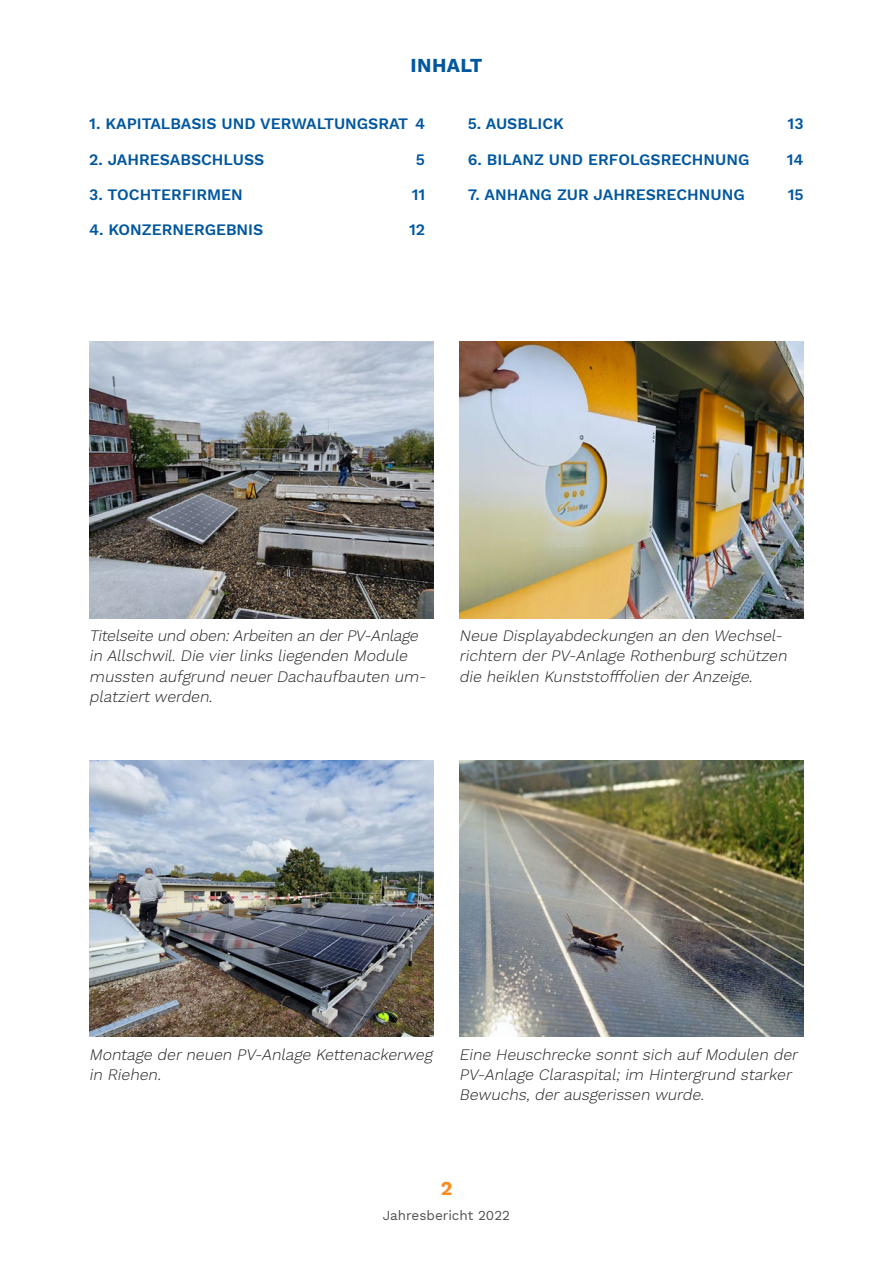
<style>
.page{position:relative;width:893px;height:1263px;background:#fff}
.page>*{position:absolute;margin:0;border:0;box-sizing:border-box;transform-origin:0 0}
._00_Kapitel_nicht_IH{font:700 19.5px "Work Sans";letter-spacing:.02em;color:#01579f}
.t1{font:700 19.5px "Work Sans";color:#f68c1f}
._03_Legende{font:italic 300 15.75px/20.2px "Work Sans";color:#231f20}
.t2{font:600 15.75px "Work Sans";color:#01579f}
.t3{font:13.5px "Work Sans";color:#4e4f50}
</style>
<div class="page">
<img style="left:89px;top:342px;width:345px;height:276px">
<img style="left:459px;top:342px;width:345px;height:276px">
<img style="left:89px;top:760px;width:345px;height:277px">
<img style="left:459px;top:760px;width:345px;height:277px">
<p class="_00_Kapitel_nicht_IH" style="left:411px;top:54px;width:74px">INHALT</p>
<p class="t2" style="left:89px;top:115px;width:337px">1. KAPITALBASIS UND VERWALTUNGSRAT 4</p>
<p class="t2" style="left:89px;top:150px;width:177px">2. JAHRESABSCHLUSS</p>
<p class="t2" style="left:416px;top:150px;width:11px">5</p>
<p class="t2" style="left:89px;top:185px;width:155px">3. TOCHTERFIRMEN</p>
<p class="t2" style="left:412px;top:185px;width:15px">11</p>
<p class="t2" style="left:89px;top:220px;width:175px">4. KONZERNERGEBNIS</p>
<p class="t2" style="left:409px;top:220px;width:18px">12</p>
<p class="t2" style="left:468px;top:115px;width:98px">5. AUSBLICK</p>
<p class="t2" style="left:788px;top:115px;width:18px">13</p>
<p class="t2" style="left:468px;top:150px;width:283px">6. BILANZ UND ERFOLGSRECHNUNG</p>
<p class="t2" style="left:787px;top:150px;width:18px">14</p>
<p class="t2" style="left:468px;top:185px;width:278px">7. ANHANG ZUR JAHRESRECHNUNG</p>
<p class="t2" style="left:788px;top:185px;width:17px">15</p>
<p class="_03_Legende" style="left:89px;top:626px;width:342px">Titelseite und oben:Arbeiten an derPV-Anlage in Allschwil. Die vier links liegenden Module mussten aufgrund neuer Dachaufbauten um&shy;platziert werden.</p>
<p class="_03_Legende" style="left:459px;top:626px;width:333px">Neue Displayabdeckungen an den Wechsel&shy;richtern der PV-Anlage Rothenburg schützen die heiklen Kunststofffolien derAnzeige.</p>
<p class="_03_Legende" style="left:89px;top:1045px;width:348px">Montage der neuen PV-Anlage Kettenackerweg in Riehen.</p>
<p class="_03_Legende" style="left:459px;top:1045px;width:343px">Eine Heuschrecke sonnt sich aufModulen der<br>PV-Anlage Claraspital; im Hintergrund starker<br>Bewuchs, der ausgerissen wurde.</p>
<p class="t1" style="left:441px;top:1177px;width:13px">2</p>
<p class="t3" style="left:383px;top:1207px;width:129px">Jahresbericht 2022</p>
</div>
